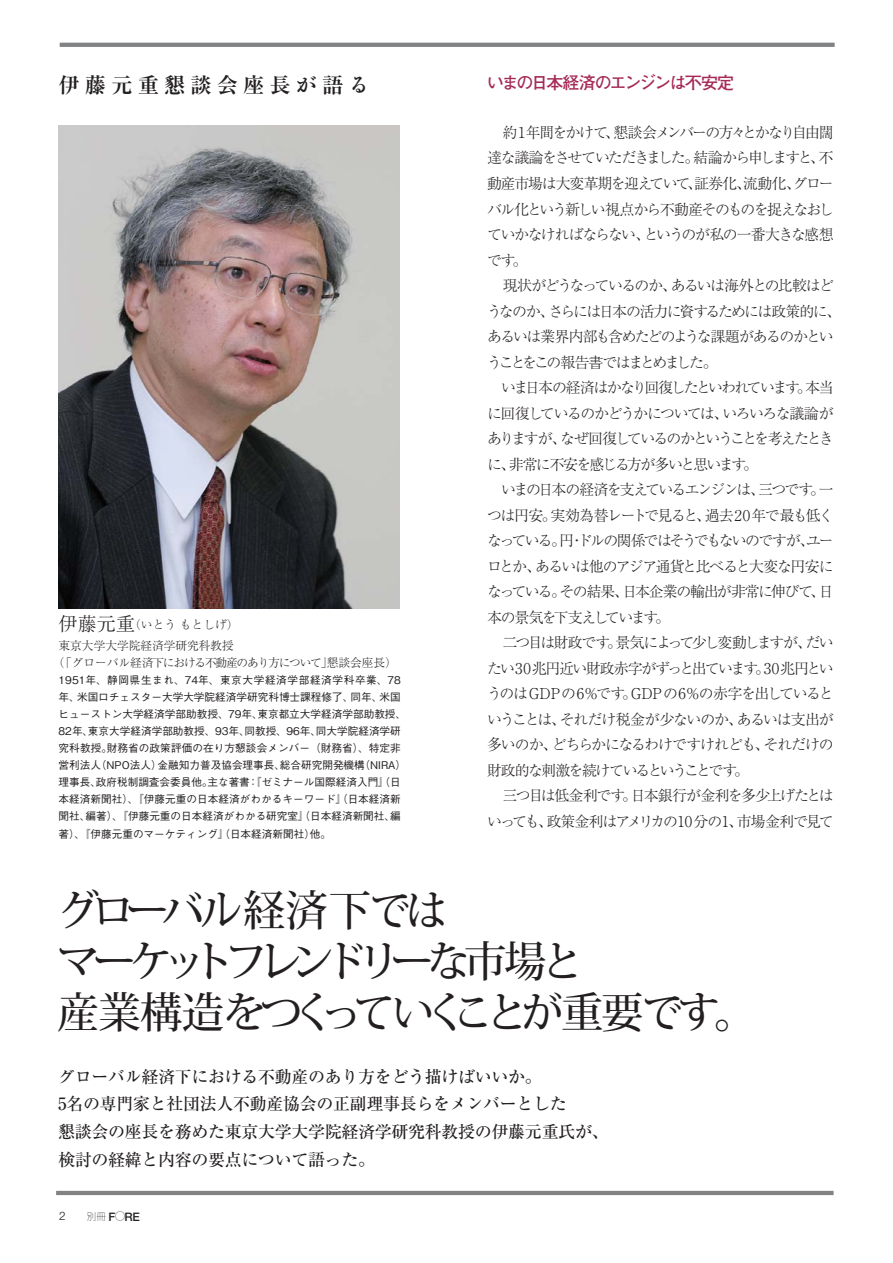
<style>
.page{position:relative;width:893px;height:1263px;background:#fff}
.page>*{position:absolute;margin:0;border:0;box-sizing:border-box;transform-origin:0 0}
.t1{font:42.45px/51px "Koz Min Pro Medium 90 pv RKSJ H";letter-spacing:-.14em;color:#231f20}
.t2{font:21.3px "Ryumin Pro Bold 90 pv RKSJ H";letter-spacing:.24em;color:#231f20}
.t3{font:16.95px/27.6px "Ryumin Pro Medium 90 pv RKSJ H";letter-spacing:-.02em;color:#231f20}
.t4{font:16.95px "Futo Go B101 Pro Bold 90 pv RKSJ H";letter-spacing:-.11em;color:#a52a57}
.t5{font:14.85px/25.5px "Ryumin Pro Light 90 pv RKSJ H";letter-spacing:-.105em;color:#231f20}
.t6{font:11.7px "Ryumin Pro Light 90 pv RKSJ H";letter-spacing:-.1em;color:#231f20}
.t7{font:11.7px/21.8px "Ryumin Pro Light 90 pv RKSJ H";color:#231f20}
.t8{font:500 11.7px "Helvetica Neue";color:#231f20}
.t9{font:300 11.7px "Helvetica Neue";color:#231f20}
.t10{font:10.65px/17px "Gothic BBB Pro Medium 90 pv RKSJ H";color:#231f20}
.s1{font-family:"Shuuei 3 Std Bold 90 pv RKSJ H"}
.s2{font-size:19.2px}
.s3{font-family:"Koz Go Pro Extra Light 90 pv RKSJ H";font-weight:400;font-size:9.6px}
.s4{font-family:"Koz Min Pro Regular 90 pv RKSJ H";font-weight:400;font-size:10.65px}
</style>
<div class="page">
<img style="left:58px;top:125px;width:341px;height:483px">
<hr style="left:56px;top:1191px;width:778px;height:4px;background:#808284">
<hr style="left:60px;top:43px;width:775px;height:4px;background:#808284">
<h2 class="t2" style="left:59px;top:77px;width:313px">伊藤元重懇談会座長<span class="s1">が</span>語<span class="s1">る</span></h2>
<p class="t7" style="left:59px;top:615px;width:189px"><span class="s2">伊藤元重</span>（いとう もとしげ）東京大学大学院経済学研究科教授　</p>
<p class="t6" style="left:53px;top:659px;width:346px">（「グローバル経済下における不動産のあり方について」懇談会座長）</p>
<p class="t10" style="left:59px;top:672px;width:349px">1951年、静岡県生まれ、74年、東京大学経済学部経済学科卒業、78年、米国ロチェスター大学大学院経済学研究科博士課程修了、同年、米国ヒューストン大学経済学部助教授、79年、東京都立大学経済学部助教授、82年、東京大学経済学部助教授、93年、同教授、96年、同大学院経済学研究科教授。財務省の政策評価の在り方懇談会メンバー（財務省）、特定非営利法人（NPO法人）金融知力普及協会理事長、総合研究開発機構（NIRA）理事長、政府税制調査会委員他。主な著書：『ゼミナール国際経済入門』（日本経済新聞社）、『伊藤元重の日本経済がわかるキーワード』（日本経済新聞社、編著）、『伊藤元重の日本経済がわかる研究室』（日本経済新聞社、編</p>
<p class="t10" style="left:59px;top:827px;width:274px">著）、『伊藤元重のマーケティング』（日本経済新聞社）他。</p>
<p class="t4" style="left:487px;top:76px;width:249px">いまの日本経済のエンジンは不安定</p>
<p class="t5" style="left:487px;top:122px;width:355px">　約１年間をかけて、懇談会メンバーの方々とかなり自由闊達な議論をさせていただきました。結論から申しますと、不動産市場は大変革期を迎えていて、証券化、流動化、グローバル化という新しい視点から不動産そのものを捉えなおしていかなければならない、というのが私の一番大きな感想です。<br>　現状がどうなっているのか、あるいは海外との比較はどうなのか、さらには日本の活力に資するためには政策的に、あるいは業界内部も含めたどのような課題があるのかということをこの報告書ではまとめました。<br>　いま日本の経済はかなり回復したといわれています。本当に回復しているのかどうかについては、いろいろな議論がありますが、なぜ回復しているのかということを考えたときに、非常に不安を感じる方が多いと思います。<br>　いまの日本の経済を支えているエンジンは、三つです。一つは円安。実効為替レートで見ると、過去20 年で最も低くなっている。円・ドルの関係ではそうでもないのですが、ユーロとか、あるいは他のアジア通貨と比べると大変な円安になっている。その結果、日本企業の輸出が非常に伸びて、日本の景気を下支えしています。<br>　二つ目は財政です。景気によって少し変動しますが、だいたい30 兆円近い財政赤字がずっと出ています。30 兆円というのはGDPの6%です。GDPの6%の赤字を出しているということは、それだけ税金が少ないのか、あるいは支出が多いのか、どちらかになるわけですけれども、それだけの財政的な刺激を続けているということです。<br>　三つ目は低金利です。日本銀行が金利を多少上げたとはいっても、政策金利はアメリカの10 分の1、市場金利で見て</p>
<h1 class="t1" style="left:57px;top:891px;width:701px">グローバル経済下では<br>マーケットフレンドリーな市場と<br>産業構造をつくっていくことが重要です。</h1>
<p class="t3" style="left:58px;top:1065px;width:552px">グローバル経済下における不動産のあり方をどう描けばいいか。<br>5名の専門家と社団法人不動産協会の正副理事長らをメンバーとした<br>懇談会の座長を務めた東京大学大学院経済学研究科教授の伊藤元重氏が、検討の経緯と内容の要点について語った。</p>
<p class="t9" style="left:59px;top:1212px;width:8px">2</p>
<p class="t8" style="left:87px;top:1212px;width:55px"><span class="s3">別冊</span> F<span class="s4">○</span>RE</p>
</div>
